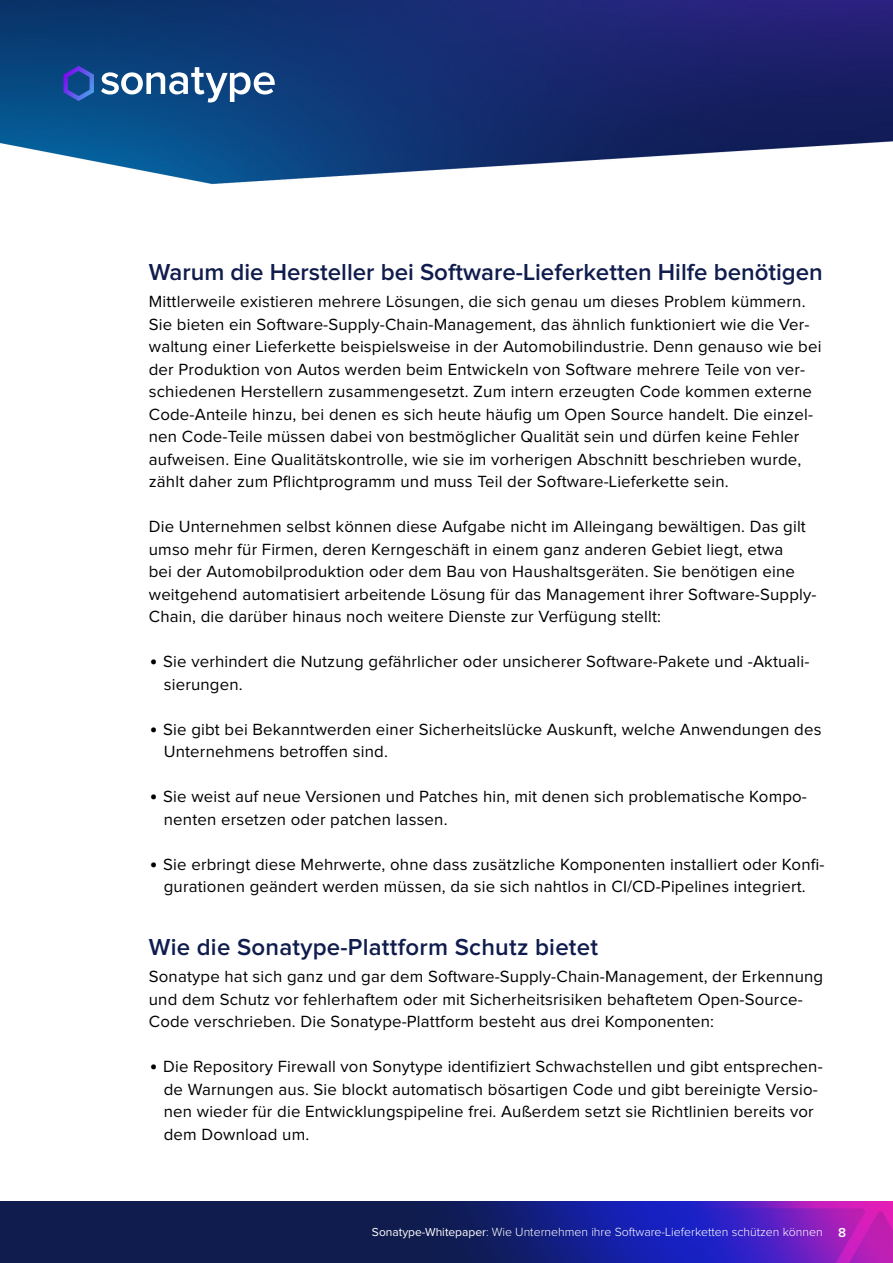
<style>
.page{position:relative;width:893px;height:1263px;background:#fff}
.page>*{position:absolute;margin:0;border:0;box-sizing:border-box;transform-origin:0 0}
.Headline{font:600 24px "Proxima Nova";color:#0f1c4d}
.Fließtext{font:16.8px/22.5px "Proxima Nova";letter-spacing:.01em;color:#000}
.t1{font:300 12.3px "Proxima Nova";color:#fff}
.s1{font-family:"Lato";font-weight:300}
.s2{font-weight:400;font-size:12px}
.s3{font-size:12px}
.s4{font-weight:600;font-size:13.5px}
</style>
<div class="page">
<img style="left:0;top:0;width:893px;height:185px">
<img style="left:0;top:1201px;width:893px;height:62px">
<svg style="left:101px;top:67px;width:174px;height:35px"></svg>
<img style="left:63px;top:66px;width:31px;height:35px">
<p class="Headline" style="left:149px;top:261px;width:675px">Warum die Hersteller bei Software-Lieferketten Hilfe benötigen</p>
<p class="Fließtext" style="left:149px;top:291px;width:674px">Mittlerweile existieren mehrere Lösungen, die sich genau um dieses Problem kümmern.<br>Sie bieten ein Software-Supply-Chain-Management, das ähnlich funktioniert wie die Ver&shy;waltung einer Lieferkette beispielsweise in der Automobilindustrie. Denn genauso wie bei der Produktion von Autos werden beim Entwickeln von Software mehrere Teile von ver&shy;schiedenen Herstellern zusammengesetzt. Zum intern erzeugten Code kommen externe Code-Anteile hinzu, bei denen es sich heute häufig um Open Source handelt. Die einzel&shy;nen Code-Teile müssen dabei von bestmöglicher Qualität sein und dürfen keine Fehler aufweisen. Eine Qualitätskontrolle, wie sie im vorherigen Abschnitt beschrieben wurde, zählt daher zum Pflichtprogramm und muss Teil der Software-Lieferkette sein.</p>
<p class="Fließtext" style="left:149px;top:516px;width:669px">Die Unternehmen selbst können diese Aufgabe nicht im Alleingang bewältigen. Das gilt umso mehr für Firmen, deren Kerngeschäft in einem ganz anderen Gebiet liegt, etwa<br>bei der Automobilproduktion oder dem Bau von Haushaltsgeräten. Sie benötigen eine weitgehend automatisiert arbeitende Lösung für das Management ihrer Software-Supply-Chain, die darüber hinaus noch weitere Dienste zur Verfügung stellt:</p>
<p class="Fließtext" style="left:164px;top:651px;width:647px;text-indent:-15px"><span class="s1">•</span> Sie verhindert die Nutzung gefährlicher oder unsicherer Software-Pakete und -Aktuali&shy;sierungen.</p>
<p class="Fließtext" style="left:164px;top:718px;width:659px;text-indent:-15px"><span class="s1">•</span> Sie gibt bei Bekanntwerden einer Sicherheitslücke Auskunft, welche Anwendungen des<br>Unternehmens betroffen sind.</p>
<p class="Fließtext" style="left:164px;top:786px;width:645px;text-indent:-15px"><span class="s1">•</span> Sie weist auf neue Versionen und Patches hin, mit denen sich problematische Kompo&shy;nenten ersetzen oder patchen lassen.</p>
<p class="Fließtext" style="left:149px;top:853px;width:677px;text-align:center"><span class="s1">•</span> Sie erbringt diese Mehrwerte, ohne dass zusätzliche Komponenten installiert oder Konfi&shy;gurationen geändert werden müssen, da sie sich nahtlos in CI/CD-Pipelines integriert.</p>
<p class="Headline" style="left:149px;top:936px;width:451px">Wie die Sonatype-Plattform Schutz bietet</p>
<p class="Fließtext" style="left:149px;top:966px;width:676px">Sonatype hat sich ganz und gar dem Software-Supply-Chain-Management, der Erkennung und dem Schutz vor fehlerhaftem oder mit Sicherheitsrisiken behaftetem Open-Source-<br>Code verschrieben. Die Sonatype-Plattform besteht aus drei Komponenten:</p>
<p class="Fließtext" style="left:164px;top:1056px;width:660px;text-indent:-15px"><span class="s1">•</span> Die Repository Firewall von Sonytype identifiziert Schwachstellen und gibt entsprechen&shy;de Warnungen aus. Sie blockt automatisch bösartigen Code und gibt bereinigte Versio&shy;nen wieder für die Entwicklungspipeline frei. Außerdem setzt sie Richtlinien bereits vor dem Download um.</p>
<p class="t1" style="left:372px;top:1226px;width:476px"><span class="s2">Sonatype-Whitepaper</span><span class="s3">:</span> Wie Unternehmen ihre Software-Lieferketten schützen können <span class="s4">8</span></p>
</div>
